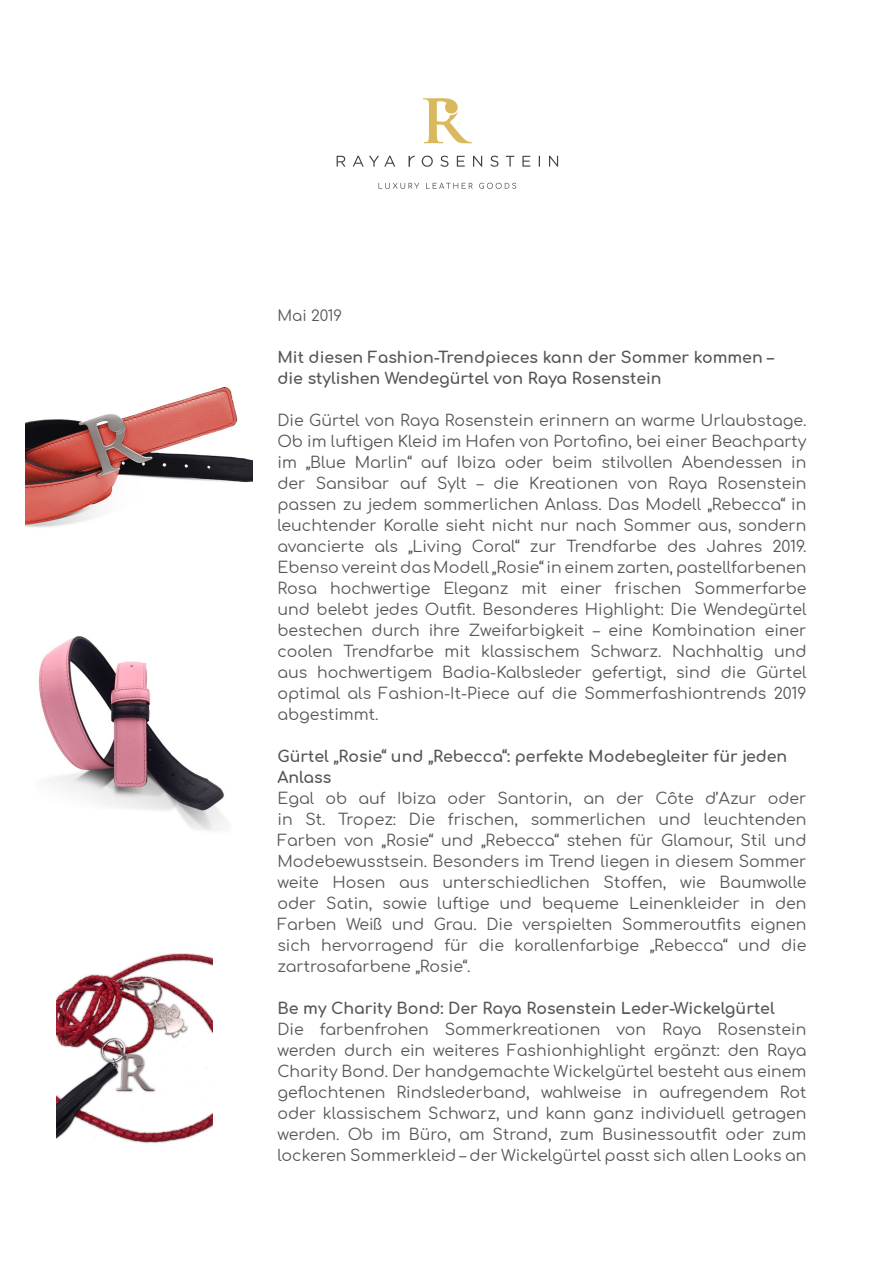
<style>
.page{position:relative;width:893px;height:1263px;background:#fff}
.page>*{position:absolute;margin:0;border:0;box-sizing:border-box;transform-origin:0 0}
.t1{font:15.75px/21px "Comfortaa";color:#565656;text-align:justify}
.t2{font:700 15.75px/21px "Comfortaa";color:#565656}
.t3{font:15px "Comfortaa";color:#565656}
</style>
<div class="page">
<svg style="left:423px;top:98px;width:49px;height:45px"></svg>
<svg style="left:337px;top:155px;width:221px;height:12px"></svg>
<svg style="left:378px;top:183px;width:41px;height:6px"></svg>
<svg style="left:426px;top:183px;width:46px;height:6px"></svg>
<svg style="left:479px;top:183px;width:37px;height:6px"></svg>
<img style="left:26px;top:387px;width:226px;height:141px">
<img style="left:38px;top:636px;width:188px;height:195px">
<img style="left:56px;top:953px;width:156px;height:191px">
<p class="t3" style="left:277px;top:302px;width:66px">Mai 2019</p>
<p class="t2" style="left:277px;top:344px;width:498px">Mit diesen Fashion-Trendpieces kann der Sommer kommen –</p>
<p class="t2" style="left:277px;top:365px;width:386px">die stylishen Wendegürtel von Raya Rosenstein</p>
<p class="t1" style="left:277px;top:407px;width:531px">Die Gürtel von Raya Rosenstein erinnern an warme Urlaubstage.<br>Ob im luftigen Kleid im Hafen von Portofino, bei einer Beachparty im „Blue Marlin“ auf Ibiza oder beim stilvollen Abendessen in der Sansibar auf Sylt – die Kreationen von Raya Rosenstein passen zu jedem sommerlichen Anlass. Das Modell „Rebecca“ in leuchtender Koralle sieht nicht nur nach Sommer aus, sondern avancierte als „Living Coral“ zur Trendfarbe des Jahres 2019.<br>Ebenso vereint das Modell „Rosie“ in einem zarten, pastellfarbenen Rosa hochwertige Eleganz mit einer frischen Sommerfarbe und belebt jedes Outfit. Besonderes Highlight: Die Wendegürtel bestechen durch ihre Zweifarbigkeit – eine Kombination einer coolen Trendfarbe mit klassischem Schwarz. Nachhaltig und aus hochwertigem Badia-Kalbsleder gefertigt, sind die Gürtel optimal als Fashion-It-Piece auf die Sommerfashiontrends 2019 abgestimmt.</p>
<p class="t2" style="left:277px;top:743px;width:511px">Gürtel „Rosie“ und „Rebecca“: perfekte Modebegleiter für jeden<br>Anlass</p>
<p class="t1" style="left:277px;top:785px;width:531px">Egal ob auf Ibiza oder Santorin, an der Côte d’Azur oder in St. Tropez: Die frischen, sommerlichen und leuchtenden Farben von „Rosie“ und „Rebecca“ stehen für Glamour, Stil und Modebewusstsein. Besonders im Trend liegen in diesem Sommer weite Hosen aus unterschiedlichen Stoffen, wie Baumwolle oder Satin, sowie luftige und bequeme Leinenkleider in den Farben Weiß und Grau. Die verspielten Sommeroutfits eignen sich hervorragend für die korallenfarbige „Rebecca“ und die zartrosafarbene „Rosie“.</p>
<p class="t2" style="left:277px;top:995px;width:499px">Be my Charity Bond: Der Raya Rosenstein Leder-Wickelgürtel</p>
<p class="t1" style="left:277px;top:1016px;width:531px">Die farbenfrohen Sommerkreationen von Raya Rosenstein werden durch ein weiteres Fashionhighlight ergänzt: den Raya Charity Bond. Der handgemachte Wickelgürtel besteht aus einem geflochtenen Rindslederband, wahlweise in aufregendem Rot oder klassischem Schwarz, und kann ganz individuell getragen werden. Ob im Büro, am Strand, zum Businessoutfit oder zum lockeren Sommerkleid – der Wickelgürtel passt sich allen Looks an</p>
</div>
